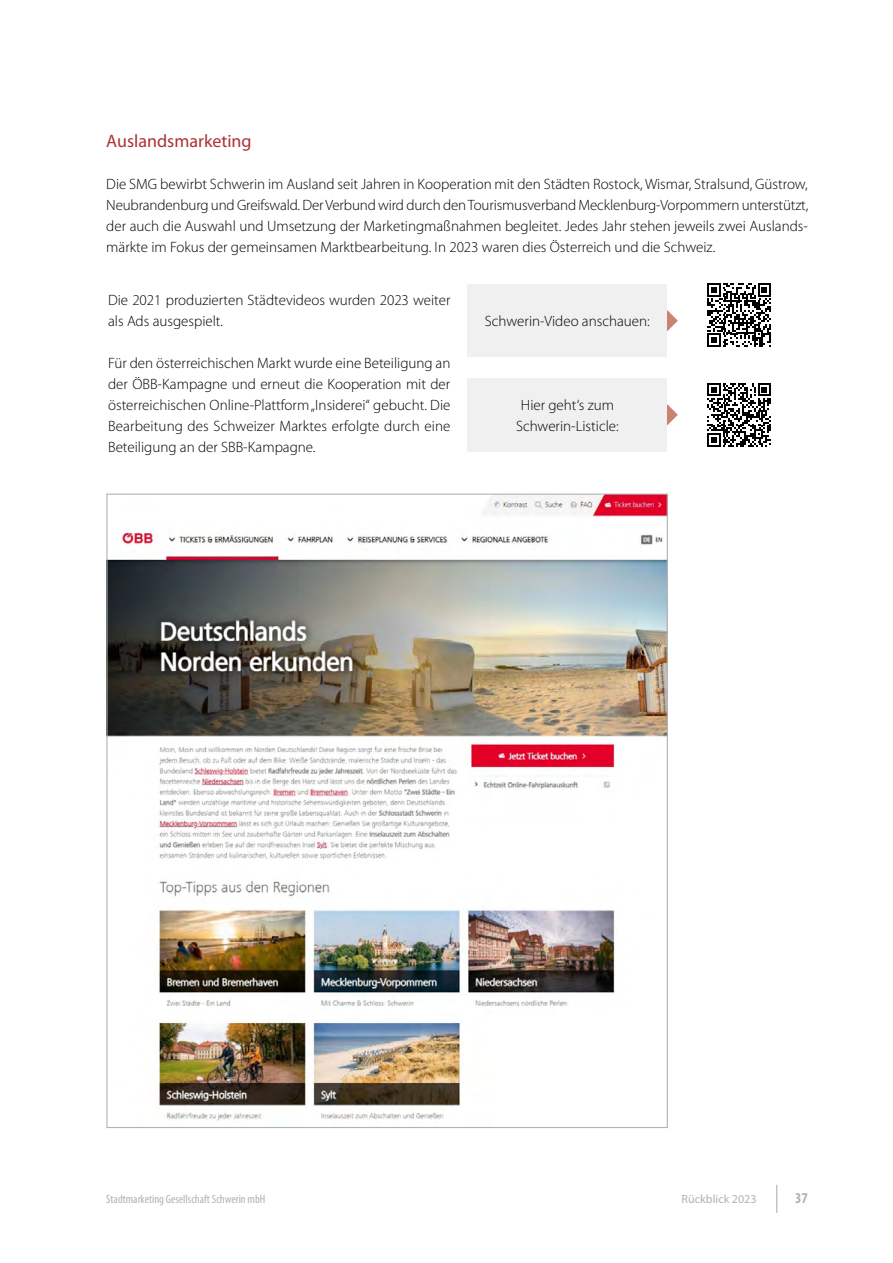
<style>
.page{position:relative;width:893px;height:1263px;background:#fff}
.page>*{position:absolute;margin:0;border:0;box-sizing:border-box;transform-origin:0 0}
.Subline{font:18px "Myriad Pro";color:#ac3230}
.Fließtext{font:300 15px/21px "Myriad Pro";color:#000;text-align:justify}
.t1{font:700 condensed 15px "Myriad Pro";color:#b3b2b2}
.t2{font:condensed 12px "Myriad Pro";color:#b3b2b2}
.t3{font:12px "Myriad Pro";color:#b3b2b2}
</style>
<div class="page">
<svg style="left:776px;top:1185px;width:1px;height:28px"></svg>
<svg style="left:667px;top:404px;width:11px;height:21px"></svg>
<svg style="left:667px;top:310px;width:11px;height:21px"></svg>
<svg style="left:707px;top:283px;width:64px;height:64px"></svg>
<div style="left:467px;top:378px;width:200px;height:74px;background:#f0f0f0"></div>
<div style="left:467px;top:284px;width:200px;height:73px;background:#f0f0f0"></div>
<svg style="left:707px;top:383px;width:64px;height:64px"></svg>
<img style="left:108px;top:495px;width:558px;height:626px">
<p class="Subline" style="left:106px;top:131px;width:147px">Auslandsmarketing</p>
<p class="Fließtext" style="left:106px;top:174px;width:703px">Die SMG bewirbt Schwerin im Ausland seit Jahren in Kooperation mit den Städten Rostock, Wismar, Stralsund, Güstrow, Neubrandenburg und Greifswald. Der Verbund wird durch den Tourismusverband Mecklenburg-Vorpommern unterstützt, der auch die Auswahl und Umsetzung der Marketingmaßnahmen begleitet. Jedes Jahr stehen jeweils zwei Auslands&shy;märkte im Fokus der gemeinsamen Marktbearbeitung. In 2023 waren dies Österreich und die Schweiz.</p>
<p class="Fließtext" style="left:108px;top:289px;width:344px">Die 2021 produzierten Städtevideos wurden 2023 weiter als Ads ausgespielt.</p>
<p class="Fließtext" style="left:108px;top:352px;width:344px">Für den österreichischen Markt wurde eine Beteiligung an der ÖBB-Kampagne und erneut die Kooperation mit der österreichischen Online-Plattform „Insiderei“ gebucht. Die Bearbeitung des Schweizer Marktes erfolgte durch eine Beteiligung an der SBB-Kampagne.</p>
<p class="Fließtext" style="left:485px;top:310px;width:166px">Schwerin-Video anschauen:</p>
<p class="Fließtext" style="left:521px;top:394px;width:95px">Hier geht‘s zum</p>
<p class="Fließtext" style="left:516px;top:415px;width:104px">Schwerin-Listicle:</p>
<p class="t2" style="left:106px;top:1193px;width:161px">Stadtmarketing Gesellschaft Schwerin mbH</p>
<p class="t3" style="left:682px;top:1193px;width:76px">Rückblick 2023</p>
<p class="t1" style="left:795px;top:1190px;width:14px">37</p>
</div>
